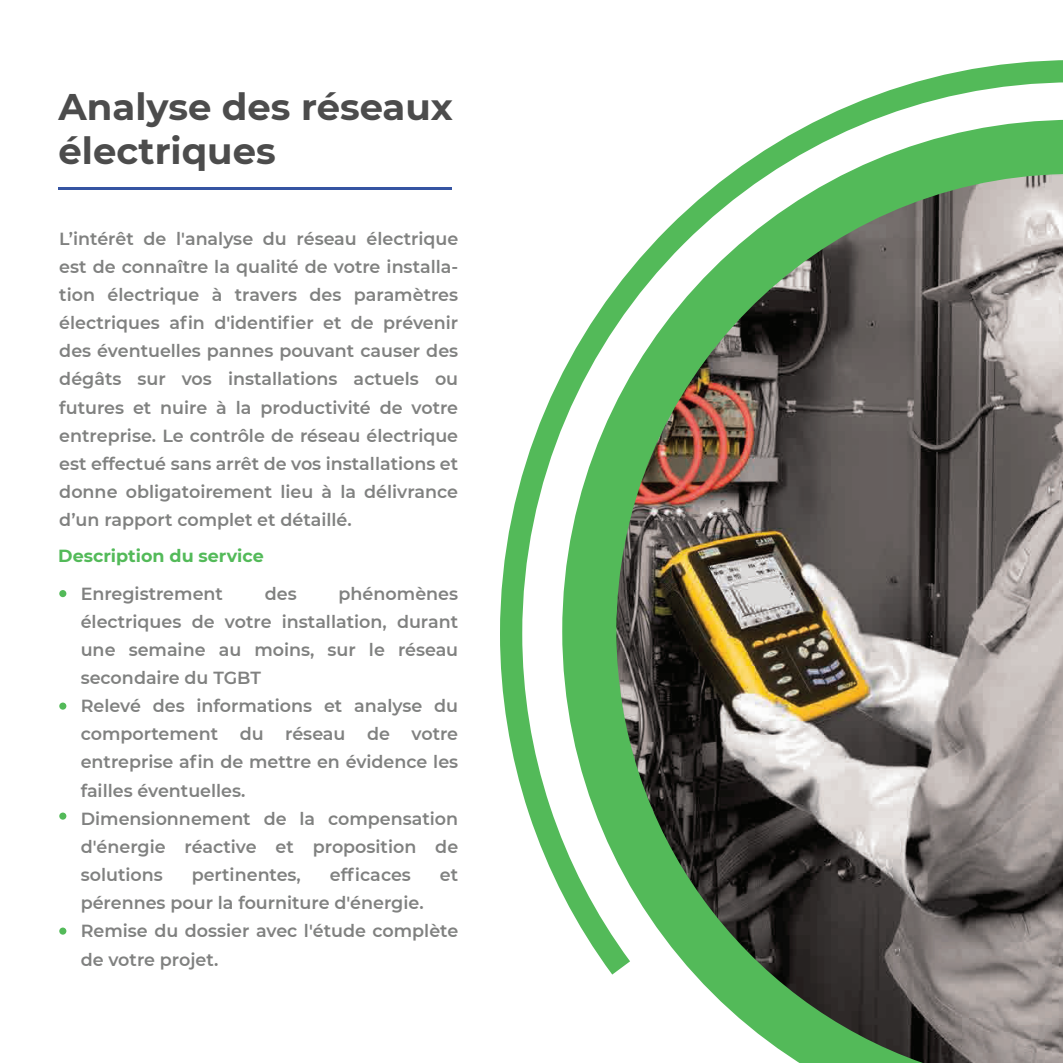
<style>
.page{position:relative;width:1063px;height:1063px;background:#fff}
.page>*{position:absolute;margin:0;border:0;box-sizing:border-box;transform-origin:0 0}
.t1{font:700 37px/44.5px "Montserrat";color:#4c4c4c}
.t2{font:600 17.5px/28.2px "Montserrat";color:#808180}
.t3{font:700 17.5px "Montserrat";color:#53ba59}
</style>
<div class="page">
<svg style="left:500px;top:60px;width:563px;height:915px"></svg>
<div style="left:59px;top:590px;width:7px;height:7px;background:#53ba59;border-radius:50%"></div>
<div style="left:59px;top:703px;width:7px;height:7px;background:#53ba59;border-radius:50%"></div>
<div style="left:59px;top:813px;width:7px;height:7px;background:#53ba59;border-radius:50%"></div>
<div style="left:59px;top:928px;width:7px;height:7px;background:#53ba59;border-radius:50%"></div>
<hr style="left:58px;top:187px;width:394px;height:2px;background:#3554a2">
<img style="left:616px;top:174px;width:447px;height:889px">
<h1 class="t1" style="left:59px;top:82px;width:396px">Analyse des réseaux électriques</h1>
<p class="t2" style="left:59px;top:223px;width:400px;text-align:justify">L’intérêt de l'analyse du réseau électrique est de connaître la qualité de votre installa&shy;tion électrique à travers des paramètres électriques afin d'identifier et de prévenir des éventuelles pannes pouvant causer des dégâts sur vos installations actuels ou futures et nuire à la productivité de votre entreprise. Le contrôle de réseau électrique est effectué sans arrêt de vos installations et donne obligatoirement lieu à la délivrance d’un rapport complet et détaillé.</p>
<p class="t3" style="left:58px;top:543px;width:207px">Description du service</p>
<p class="t2" style="left:81px;top:578px;width:144px">Enregistrement</p>
<p class="t2" style="left:265px;top:578px;width:33px">des</p>
<p class="t2" style="left:81px;top:578px;width:379px;text-indent:258px">phénomènes électriques de votre installation, durant une semaine au moins, sur le réseau secondaire du TGBT<br>Relevé des informations et analyse du comportement du réseau de votre entreprise afin de mettre en évidence les failles éventuelles.<br>Dimensionnement de la compensation d'énergie réactive et proposition de solutions</p>
<p class="t2" style="left:192px;top:860px;width:111px">pertinentes,</p>
<p class="t2" style="left:330px;top:860px;width:83px">efficaces</p>
<p class="t2" style="left:440px;top:860px;width:20px">et</p>
<p class="t2" style="left:81px;top:888px;width:379px">pérennes pour la fourniture d'énergie.<br>Remise du dossier avec l'étude complète de votre projet.</p>
</div>
